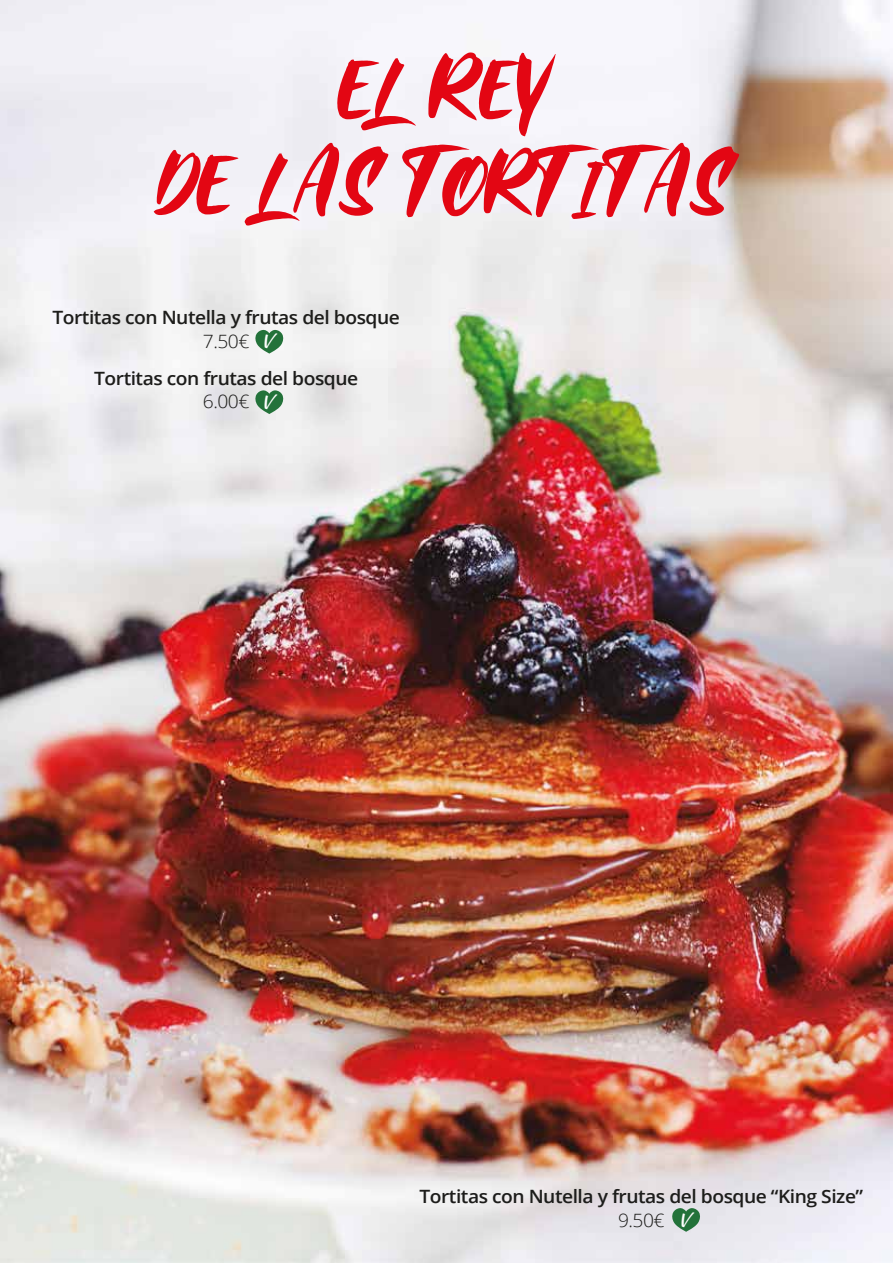
<style>
.page{position:relative;width:893px;height:1263px;background:#fff}
.page>*{position:absolute;margin:0;border:0;box-sizing:border-box;transform-origin:0 0}
.t1{font:97.05px/95.1px "Mallent";color:#e30613;text-align:center;scale:1.05 1}
.t2{font:600 18.3px "Open Sans";letter-spacing:-.025em;color:#1d1d1b;scale:1.05 1}
.t3{font:300 18.3px "Open Sans";color:#1d1d1b;scale:1.05 1}
.t4{font:17.7px "Hughs";color:#fff;scale:1.05 1}
</style>
<div class="page">
<img style="left:0;top:0;width:892px;height:1263px">
<svg style="left:255px;top:330px;width:29px;height:24px"></svg>
<svg style="left:255px;top:390px;width:29px;height:24px"></svg>
<svg style="left:671px;top:1208px;width:30px;height:24px"></svg>
<h1 class="t1" style="left:156px;top:40px;width:550px">EL REY<br>DE LAS TORTITAS</h1>
<p class="t2" style="left:52px;top:305px;width:332px">Tortitas con Nutella y frutas del bosque</p>
<p class="t3" style="left:203px;top:328px;width:46px">7.50€</p>
<p class="t2" style="left:94px;top:366px;width:253px">Tortitas con frutas del bosque</p>
<p class="t3" style="left:203px;top:389px;width:46px">6.00€</p>
<p class="t4" style="left:263px;top:331px;width:11px">V</p>
<p class="t4" style="left:263px;top:391px;width:11px">V</p>
<p class="t2" style="left:419px;top:1184px;width:424px">Tortitas con Nutella y frutas del bosque “King Size”</p>
<p class="t3" style="left:618px;top:1207px;width:46px">9.50€</p>
<p class="t4" style="left:679px;top:1209px;width:11px">V</p>
</div>
